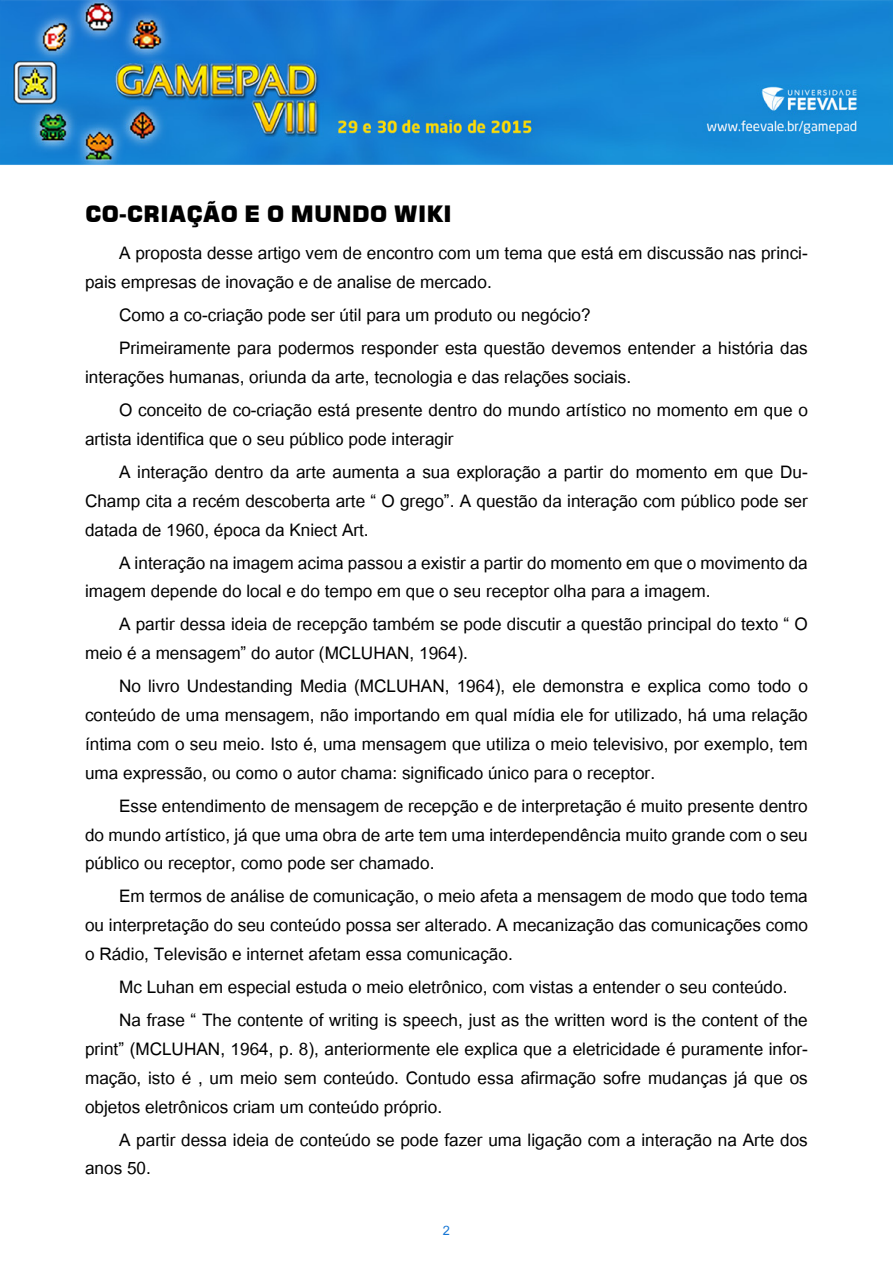
<style>
.page{position:relative;width:893px;height:1263px;background:#fff}
.page>*{position:absolute;margin:0;border:0;box-sizing:border-box;transform-origin:0 0}
.t1{font:24px/28.8px "Utsaah";color:#000}
.t2{font:22.5px "Square 721 Blk Normal";color:#000}
.t3{font:18px "Utsaah";color:#1676d4}
</style>
<div class="page">
<img style="left:0;top:0;width:893px;height:165px">
<p class="t2" style="left:85px;top:200px;width:368px">CO-CRIAÇÃO E O MUNDO WIKI</p>
<p class="t1" style="left:85px;top:241px;width:724px;text-indent:34px">A proposta desse artigo vem de encontro com um tema que está em discussão nas princi&shy;pais empresas de inovação e de analise de mercado.</p>
<p class="t1" style="left:119px;top:300px;width:690px;line-height:33px">Como a co-criação pode ser útil para um produto ou negócio?<br>Primeiramente para podermos responder esta questão devemos entender a história das</p>
<p class="t1" style="left:119px;top:362px;width:690px;line-height:33px;text-indent:-34px">interações humanas, oriunda da arte, tecnologia e das relações sociais.<br>O conceito de co-criação está presente dentro do mundo artístico no momento em que o</p>
<p class="t1" style="left:119px;top:424px;width:690px;line-height:33px;text-indent:-34px">artista identifica que o seu público pode interagir<br>A interação dentro da arte aumenta a sua exploração a partir do momento em que Du-</p>
<p class="t1" style="left:85px;top:488px;width:724px">Champ cita a recém descoberta arte “ O grego”. A questão da interação com público pode ser datada de 1960, época da Kniect Art.</p>
<p class="t1" style="left:85px;top:550px;width:724px;text-indent:34px">A interação na imagem acima passou a existir a partir do momento em que o movimento da imagem depende do local e do tempo em que o seu receptor olha para a imagem.</p>
<p class="t1" style="left:85px;top:612px;width:724px;text-indent:34px">A partir dessa ideia de recepção também se pode discutir a questão principal do texto “ O meio é a mensagem” do autor (MCLUHAN, 1964).</p>
<p class="t1" style="left:85px;top:674px;width:724px;text-align:justify;text-indent:34px">No livro Undestanding Media (MCLUHAN, 1964), ele demonstra e explica como todo o conteúdo de uma mensagem, não importando em qual mídia ele for utilizado, há uma relação íntima com o seu meio. Isto é, uma mensagem que utiliza o meio televisivo, por exemplo, tem uma expressão, ou como o autor chama: significado único para o receptor.</p>
<p class="t1" style="left:85px;top:793px;width:724px;text-align:justify;text-indent:34px">Esse entendimento de mensagem de recepção e de interpretação é muito presente dentro do mundo artístico, já que uma obra de arte tem uma interdependência muito grande com o seu público ou receptor, como pode ser chamado.</p>
<p class="t1" style="left:85px;top:884px;width:724px;text-align:justify;text-indent:34px">Em termos de análise de comunicação, o meio afeta a mensagem de modo que todo tema ou interpretação do seu conteúdo possa ser alterado. A mecanização das comunicações como o Rádio, Televisão e internet afetam essa comunicação.</p>
<p class="t1" style="left:119px;top:972px;width:690px;line-height:33px">Mc Luhan em especial estuda o meio eletrônico, com vistas a entender o seu conteúdo.<br>Na frase “ The contente of writing is speech, just as the written word is the content of the</p>
<p class="t1" style="left:85px;top:1036px;width:724px;text-align:justify">print” (MCLUHAN, 1964, p. 8), anteriormente ele explica que a eletricidade é puramente infor&shy;mação, isto é , um meio sem conteúdo. Contudo essa afirmação sofre mudanças já que os objetos eletrônicos criam um conteúdo próprio.</p>
<p class="t1" style="left:85px;top:1127px;width:724px;text-indent:34px">A partir dessa ideia de conteúdo se pode fazer uma ligação com a interação na Arte dos anos 50.</p>
<p class="t3" style="left:443px;top:1221px;width:9px">2</p>
</div>
